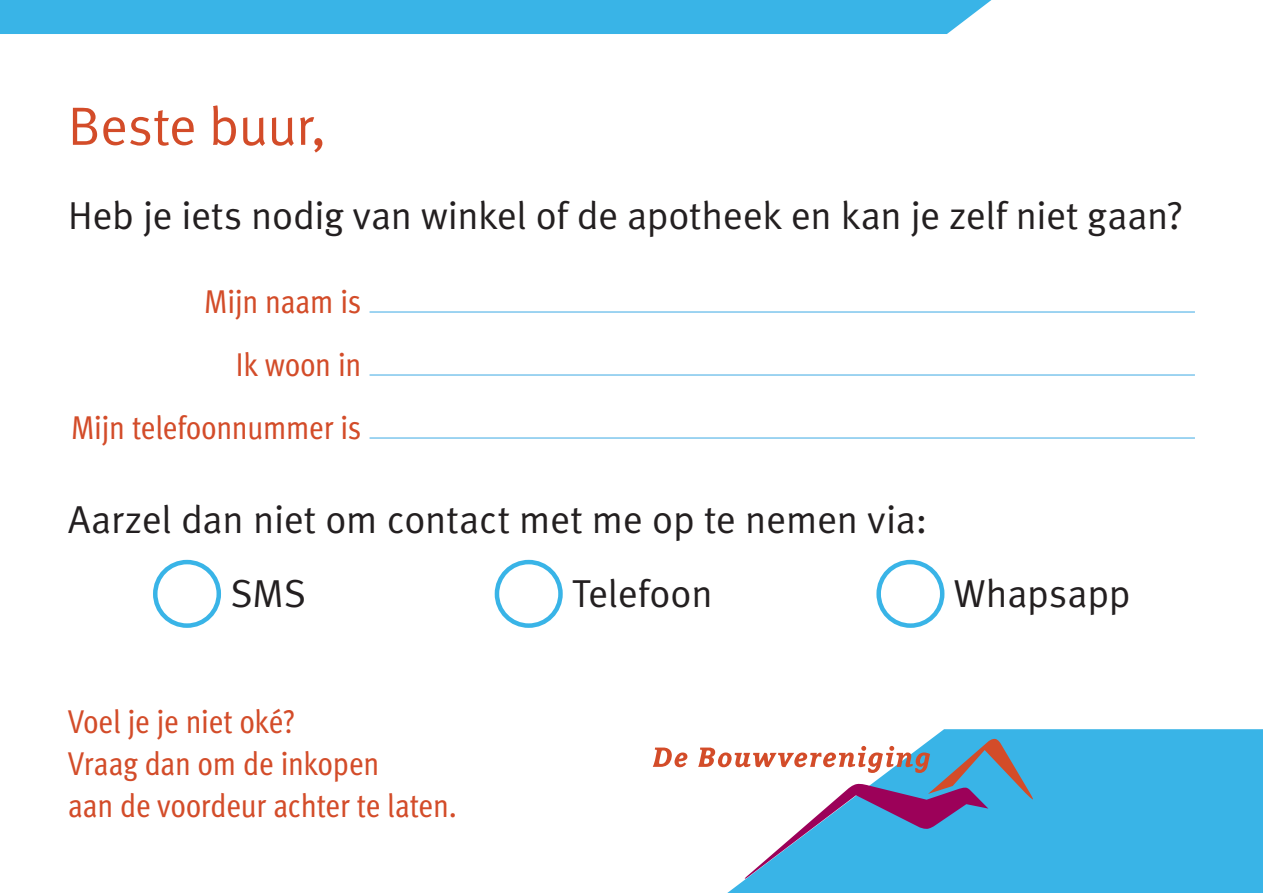
<style>
.page{position:relative;width:1263px;height:893px;background:#fff}
.page>*{position:absolute;margin:0;border:0;box-sizing:border-box;transform-origin:0 0}
.t1{font:54px "Meta Normal";letter-spacing:-.01em;color:#d34c29}
.t2{font:39px/73.5px "Meta Normal";letter-spacing:-.005em;color:#231f20}
.t3{font:33px/63px "Meta Cond Book LF";letter-spacing:-.005em;color:#d34c29;text-align:right}
</style>
<div class="page">
<div style="left:727px;top:729px;width:536px;height:164px;background:#39b4e7"></div>
<svg style="left:653px;top:738px;width:380px;height:141px"></svg>
<div style="left:0;top:0;width:992px;height:34px;background:#39b4e7"></div>
<hr style="left:369px;top:311px;width:826px;height:2px;background:#7ec6ed">
<hr style="left:369px;top:374px;width:826px;height:2px;background:#7ec6ed">
<hr style="left:369px;top:437px;width:826px;height:2px;background:#7ec6ed">
<div style="left:153px;top:560px;width:68px;height:68px;border:4px solid #39b4e7;border-radius:50%"></div>
<div style="left:495px;top:560px;width:68px;height:68px;border:4px solid #39b4e7;border-radius:50%"></div>
<div style="left:876px;top:560px;width:68px;height:68px;border:4px solid #39b4e7;border-radius:50%"></div>
<h1 class="t1" style="left:68px;top:95px;width:260px">Beste buur,</h1>
<p class="t2" style="left:68px;top:178px;width:1117px">Heb je iets nodig van winkel of de apotheek en kan je zelf niet gaan?</p>
<p class="t3" style="left:71px;top:270px;width:292px">Mijn naam is<br>Ik woon in<br>Mijn telefoonnummer is</p>
<p class="t2" style="left:230px;top:483px;width:698px;text-indent:-162px">Aarzel dan niet om contact met me op te nemen via:<br>SMS</p>
<p class="t2" style="left:572px;top:556px;width:142px">Telefoon</p>
<p class="t2" style="left:954px;top:556px;width:178px">Whapsapp</p>
<p class="t3" style="left:68px;top:700px;width:390px;line-height:42px;text-align:left">Voel je je niet oké?<br>Vraag dan om de inkopen<br>aan de voordeur achter te laten.</p>
</div>
